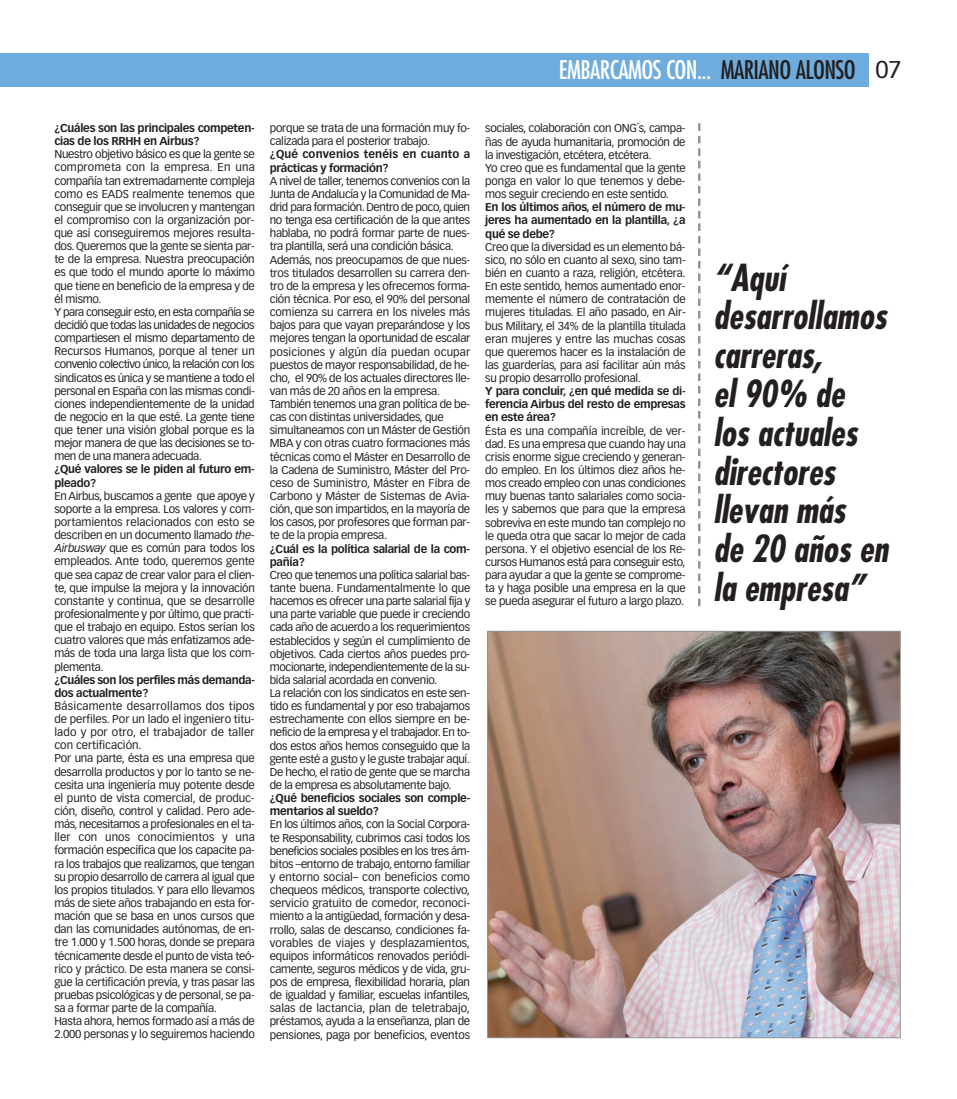
<style>
.page{position:relative;width:957px;height:1099px;background:#fff}
.page>*{position:absolute;margin:0;border:0;box-sizing:border-box;transform-origin:0 0}
.t1{font:italic 700 condensed 36.25px/38.8px "Futura";color:#231f20;scale:.95 1}
.t2{font:condensed 25px "Futura";letter-spacing:-.025em;color:#fff}
.t3{font:11.25px/13.1px "Vectora LH";letter-spacing:-.02em;color:#231f20}
.t4{font:700 11.25px/13.1px "Vectora LH";letter-spacing:-.025em;color:#231f20}
.t5{font:700 11.25px/13.1px "Vectora LH";letter-spacing:.01em;color:#231f20}
.s1{color:#231f20}
.s2{font-family:"Vectora LH";font-stretch:normal;font-size:23.75px;color:#231f20}
.s3{font-style:italic}
</style>
<div class="page">
<div style="left:0;top:53px;width:868px;height:33px;background:#6eacdd"></div>
<img style="left:489px;top:633px;width:409px;height:403px">
<svg style="left:698px;top:123px;width:2px;height:483px"></svg>
<h2 class="t2" style="left:559px;top:58px;width:344px">EMBARCAMOS CON... <span class="s1">MARIANO ALONSO</span> <span class="s2">07</span></h2>
<p class="t4" style="left:54px;top:122px;width:202px">¿Cuáles son las principales competen&shy;cias de los RRHH en Airbus?</p>
<p class="t3" style="left:54px;top:148px;width:202px">Nuestro objetivo básico es que la gente se comprometa con la empresa. En una compañía tan extremadamente compleja como es EADS realmente tenemos que conseguir que se involucren y mantengan el compromiso con la organización por&shy;que así conseguiremos mejores resulta&shy;dos. Queremos que la gente se sienta par&shy;te de la empresa. Nuestra preocupación es que todo el mundo aporte lo máximo que tiene en beneficio de la empresa y de él mismo.<br>Y para conseguir esto, en esta compañía se decidió que todas las unidades de negocios compartiesen el mismo departamento de Recursos Humanos, porque al tener un convenio colectivo único, la relación con los sindicatos es única y se mantiene a todo el personal en España con las mismas condi&shy;ciones independientemente de la unidad de negocio en la que esté. La gente tiene que tener una visión global porque es la mejor manera de que las decisiones se to&shy;men de una manera adecuada.</p>
<p class="t4" style="left:54px;top:463px;width:202px">¿Qué valores se le piden al futuro em&shy;pleado?</p>
<p class="t3" style="left:54px;top:490px;width:202px;text-align:justify">En Airbus, buscamos a gente que apoye y soporte a la empresa. Los valores y com&shy;portamientos relacionados con esto se describen en un documento llamado <span class="s3">the-Airbusway</span> que es común para todos los empleados. Ante todo, queremos gente que sea capaz de crear valor para el clien&shy;te, que impulse la mejora y la innovación constante y continua, que se desarrolle profesionalmente y por último, que practi&shy;que el trabajo en equipo. Estos serían los cuatro valores que más enfatizamos ade&shy;más de toda una larga lista que los com&shy;plementa.</p>
<p class="t4" style="left:54px;top:673px;width:202px">¿Cuáles son los perfiles más demanda&shy;dos actualmente?</p>
<p class="t3" style="left:54px;top:700px;width:202px">Básicamente desarrollamos dos tipos de perfiles. Por un lado el ingeniero titu&shy;lado y por otro, el trabajador de taller con certificación.<br>Por una parte, ésta es una empresa que desarrolla productos y por lo tanto se ne&shy;cesita una ingeniería muy potente desde el punto de vista comercial, de produc&shy;ción, diseño, control y calidad. Pero ade&shy;más, necesitamos a profesionales en el ta&shy;ller con unos conocimientos y una formación específica que los capacite pa&shy;ra los trabajos que realizamos, que tengan su propio desarrollo de carrera al igual que los propios titulados. Y para ello llevamos más de siete años trabajando en esta for&shy;mación que se basa en unos cursos que dan las comunidades autónomas, de en&shy;tre 1.000 y 1.500 horas, donde se prepara técnicamente desde el punto de vista teó&shy;rico y práctico. De esta manera se consi&shy;gue la certificación previa, y tras pasar las pruebas psicológicas y de personal, se pa&shy;sa a formar parte de la compañía.<br>Hasta ahora, hemos formado así a más de 2.000 personas y lo seguiremos haciendo</p>
<p class="t3" style="left:270px;top:122px;width:202px">porque se trata de una formación muy fo&shy;calizada para el posterior trabajo.</p>
<p class="t5" style="left:270px;top:149px;width:202px">¿Qué convenios tenéis en cuanto a prácticas y formación?</p>
<p class="t3" style="left:270px;top:175px;width:202px">A nivel de taller, tenemos convenios con la Junta de Andalucía y la Comunidad de Ma&shy;drid para formación. Dentro de poco, quien no tenga esa certificación de la que antes hablaba, no podrá formar parte de nues&shy;tra plantilla, será una condición básica.<br>Además, nos preocupamos de que nues&shy;tros titulados desarrollen su carrera den&shy;tro de la empresa y les ofrecemos forma&shy;ción técnica. Por eso, el 90% del personal comienza su carrera en los niveles más bajos para que vayan preparándose y los mejores tengan la oportunidad de escalar posiciones y algún día puedan ocupar puestos de mayor responsabilidad, de he&shy;cho, el 90% de los actuales directores lle&shy;van más de 20 años en la empresa.<br>También tenemos una gran política de be&shy;cas con distintas universidades, que simultaneamos con un Máster de Gestión MBA y con otras cuatro formaciones más técnicas como el Máster en Desarrollo de la Cadena de Suministro, Máster del Pro&shy;ceso de Suministro, Máster en Fibra de Carbono y Máster de Sistemas de Avia&shy;ción, que son impartidos, en la mayoría de los casos, por profesores que forman par&shy;te de la propia empresa.</p>
<p class="t4" style="left:270px;top:542px;width:202px">¿Cuál es la política salarial de la com&shy;pañía?</p>
<p class="t3" style="left:270px;top:569px;width:202px">Creo que tenemos una política salarial bas&shy;tante buena. Fundamentalmente lo que hacemos es ofrecer una parte salarial fija y una parte variable que puede ir creciendo cada año de acuerdo a los requerimientos establecidos y según el cumplimiento de objetivos. Cada ciertos años puedes pro&shy;mocionarte, independientemente de la su&shy;bida salarial acordada en convenio.<br>La relación con los sindicatos en este sen&shy;tido es fundamental y por eso trabajamos estrechamente con ellos siempre en be&shy;neficio de la empresa y el trabajador. En to&shy;dos estos años hemos conseguido que la gente esté a gusto y le guste trabajar aquí.<br>De hecho, el ratio de gente que se marcha de la empresa es absolutamente bajo.</p>
<p class="t4" style="left:270px;top:792px;width:202px">¿Qué beneficios sociales son comple&shy;mentarios al sueldo?</p>
<p class="t3" style="left:270px;top:818px;width:202px;text-align:justify">En los últimos años, con la Social Corpora&shy;te Responsability, cubrimos casi todos los beneficios sociales posibles en los tres ám&shy;bitos –entorno de trabajo, entorno familiar y entorno social– con beneficios como chequeos médicos, transporte colectivo, servicio gratuito de comedor, reconoci&shy;miento a la antigüedad, formación y desa&shy;rrollo, salas de descanso, condiciones fa&shy;vorables de viajes y desplazamientos, equipos informáticos renovados periódi&shy;camente, seguros médicos y de vida, gru&shy;pos de empresa, flexibilidad horaria, plan de igualdad y familiar, escuelas infantiles, salas de lactancia, plan de teletrabajo, préstamos, ayuda a la enseñanza, plan de pensiones, paga por beneficios, eventos</p>
<p class="t3" style="left:485px;top:123px;width:202px">sociales, colaboración con ONG´s, campa&shy;ñas de ayuda humanitaria, promoción de la investigación, etcétera, etcétera.<br>Yo creo que es fundamental que la gente ponga en valor lo que tenemos y debe&shy;mos seguir creciendo en este sentido.</p>
<p class="t4" style="left:485px;top:201px;width:202px;text-align:justify">En los últimos años, el número de mu&shy;jeres ha aumentado en la plantilla, ¿a qué se debe?</p>
<p class="t3" style="left:485px;top:241px;width:202px;text-align:justify">Creo que la diversidad es un elemento bá&shy;sico, no sólo en cuanto al sexo, sino tam&shy;bién en cuanto a raza, religión, etcétera.<br>En este sentido, hemos aumentado enor&shy;memente el número de contratación de mujeres tituladas. El año pasado, en Air&shy;bus Military, el 34% de la plantilla titulada eran mujeres y entre las muchas cosas que queremos hacer es la instalación de las guarderías, para así facilitar aún más su propio desarrollo profesional.</p>
<p class="t4" style="left:485px;top:385px;width:202px;text-align:justify">Y para concluir, ¿en qué medida se di&shy;ferencia Airbus del resto de empresas en este área?</p>
<p class="t3" style="left:485px;top:425px;width:202px;text-align:justify">Ésta es una compañía increíble, de ver&shy;dad. Es una empresa que cuando hay una crisis enorme sigue creciendo y generan&shy;do empleo. En los últimos diez años he&shy;mos creado empleo con unas condiciones muy buenas tanto salariales como socia&shy;les y sabemos que para que la empresa sobreviva en este mundo tan complejo no le queda otra que sacar lo mejor de cada persona. Y el objetivo esencial de los Re&shy;cursos Humanos está para conseguir esto, para ayudar a que la gente se comprome&shy;ta y haga posible una empresa en la que se pueda asegurar el futuro a largo plazo.</p>
<h1 class="t1" style="left:713px;top:261px;width:191px">“Aquí desarrollamos carreras,<br>el 90% de los actuales directores llevan más de 20 años en la empresa”</h1>
</div>
